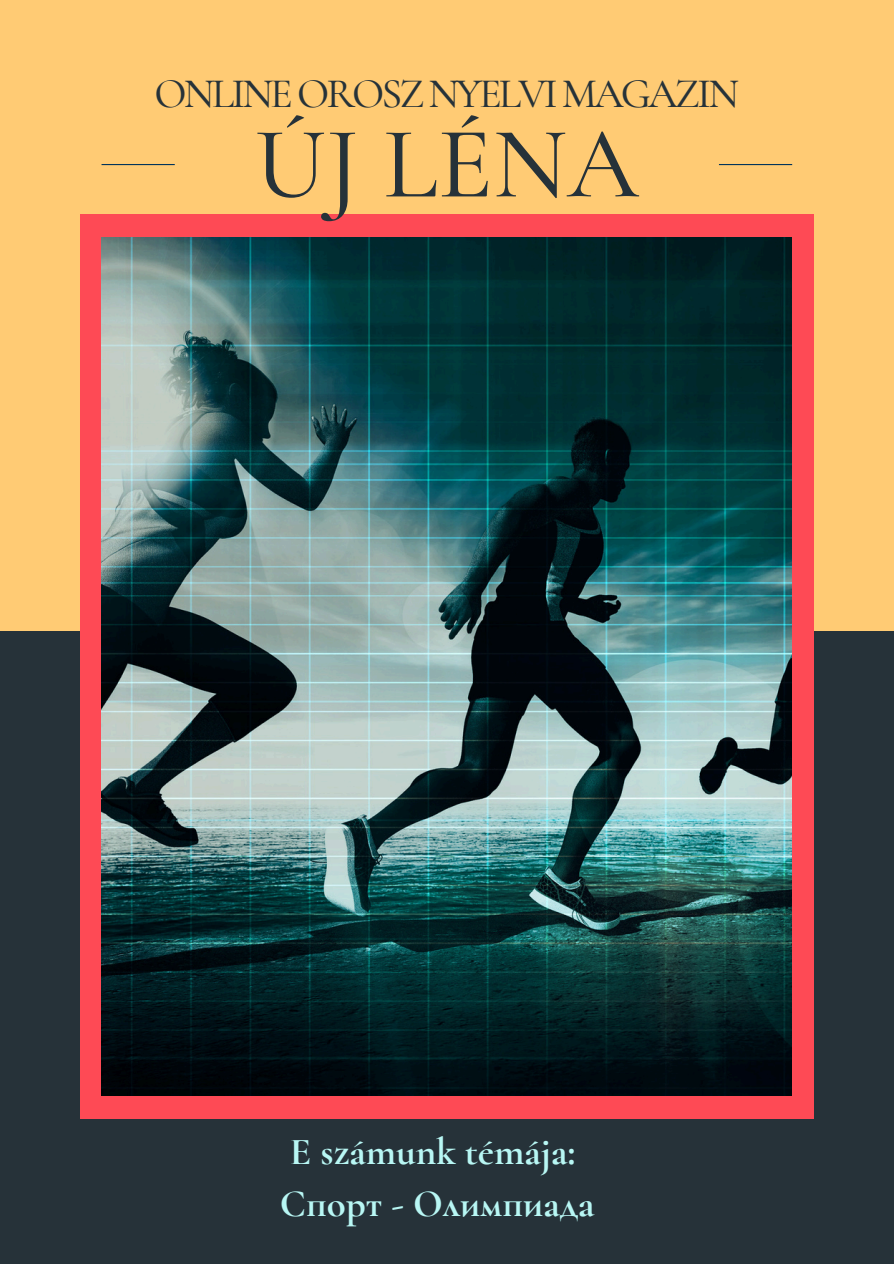
<style>
.page{position:relative;width:894px;height:1264px;background:#fff}
.page>*{position:absolute;margin:0;border:0;box-sizing:border-box;transform-origin:0 0}
.t1{font:500 102px "Cormorant Garamond";color:#263239}
.t2{font:500 42px "Cormorant Garamond";letter-spacing:-.07em;color:#263239}
.t3{font:700 39px "Cormorant Garamond";color:#b8f7f4}
</style>
<div class="page">
<div style="left:0;top:0;width:893px;height:1263px;background:#ffcb74"></div>
<div style="left:0;top:631px;width:893px;height:632px;background:#263239"></div>
<div style="left:80px;top:214px;width:733px;height:904px;background:#fe4a55"></div>
<hr style="left:101px;top:164px;width:74px;height:1px;background:#01345b">
<hr style="left:718px;top:164px;width:74px;height:1px;background:#01345b">
<img style="left:102px;top:237px;width:689px;height:858px">
<p class="t2" style="left:155px;top:69px;width:585px">ONLINE OROSZ NYELVI MAGAZIN</p>
<h2 class="t1" style="left:254px;top:102px;width:385px">ÚJ LÉNA</h2>
<p class="t3" style="left:290px;top:1127px;width:287px">E számunk témája:</p>
<p class="t3" style="left:280px;top:1179px;width:316px">Спорт - Олимпиада</p>
</div>
